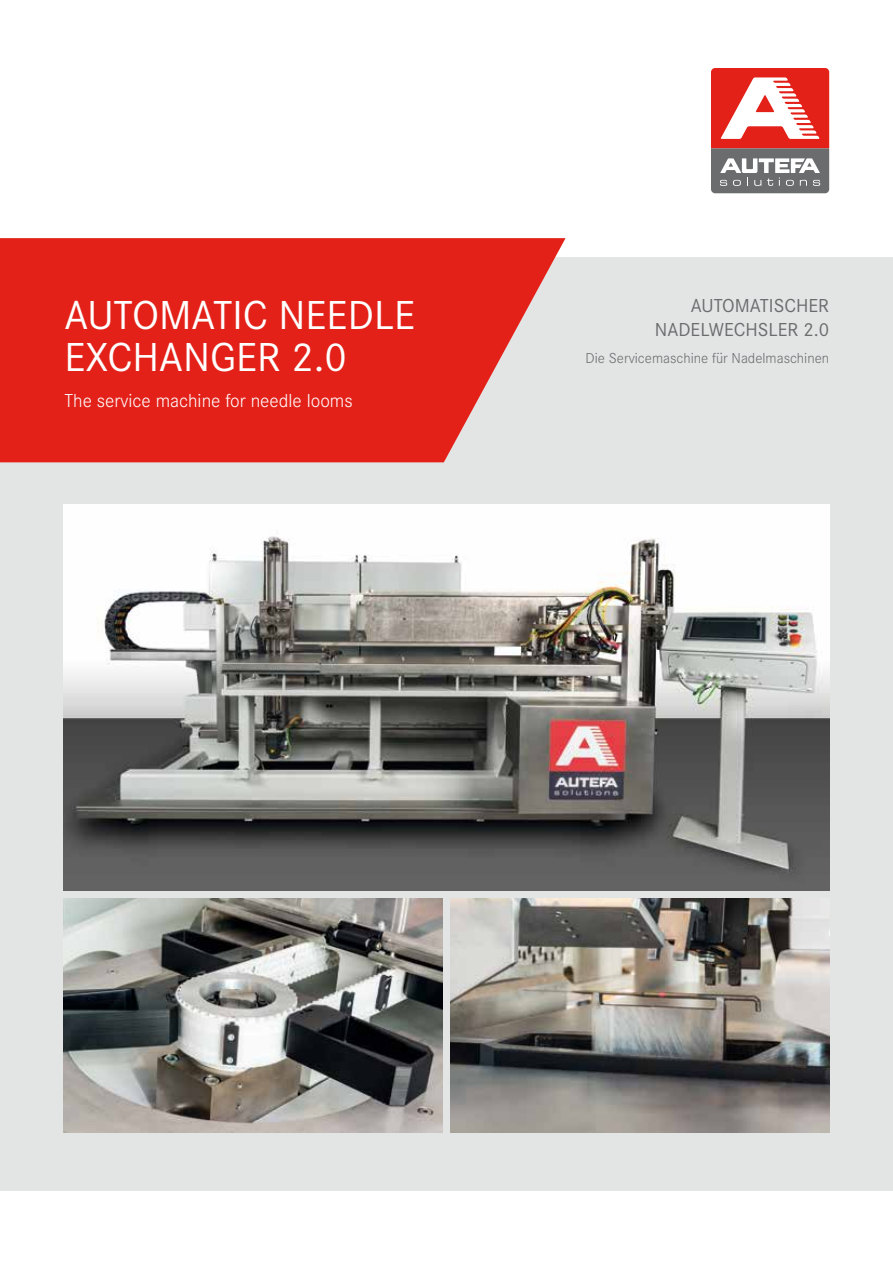
<style>
.page{position:relative;width:893px;height:1263px;background:#fff}
.page>*{position:absolute;margin:0;border:0;box-sizing:border-box;transform-origin:0 0}
.t1{font:42px/42px "Corporate S";color:#fff}
.t2{font:300 19.5px "Corporate S";color:#fff}
.t3{font:19.5px/24px "Corporate S";color:#6b6c6e;text-align:right}
.t4{font:300 15px "Corporate S";color:#6b6c6e}
</style>
<div class="page">
<svg style="left:711px;top:68px;width:118px;height:125px"></svg>
<div style="left:0;top:257px;width:893px;height:934px;background:#e3e4e4"></div>
<img style="left:64px;top:505px;width:765px;height:385px">
<img style="left:64px;top:899px;width:378px;height:233px">
<img style="left:451px;top:899px;width:378px;height:233px">
<svg style="left:0;top:238px;width:566px;height:224px;background:#e3362f"></svg>
<h1 class="t1" style="left:64px;top:295px;width:352px">AUTOMATIC NEEDLE<br>EXCHANGER 2.0</h1>
<h2 class="t2" style="left:64px;top:390px;width:290px">The service machine for needle looms</h2>
<h2 class="t3" style="left:655px;top:294px;width:176px">AUTOMATISCHER<br>NADELWECHSLER 2.0</h2>
<p class="t4" style="left:585px;top:350px;width:245px">Die Servicemaschine für Nadelmaschinen</p>
</div>
